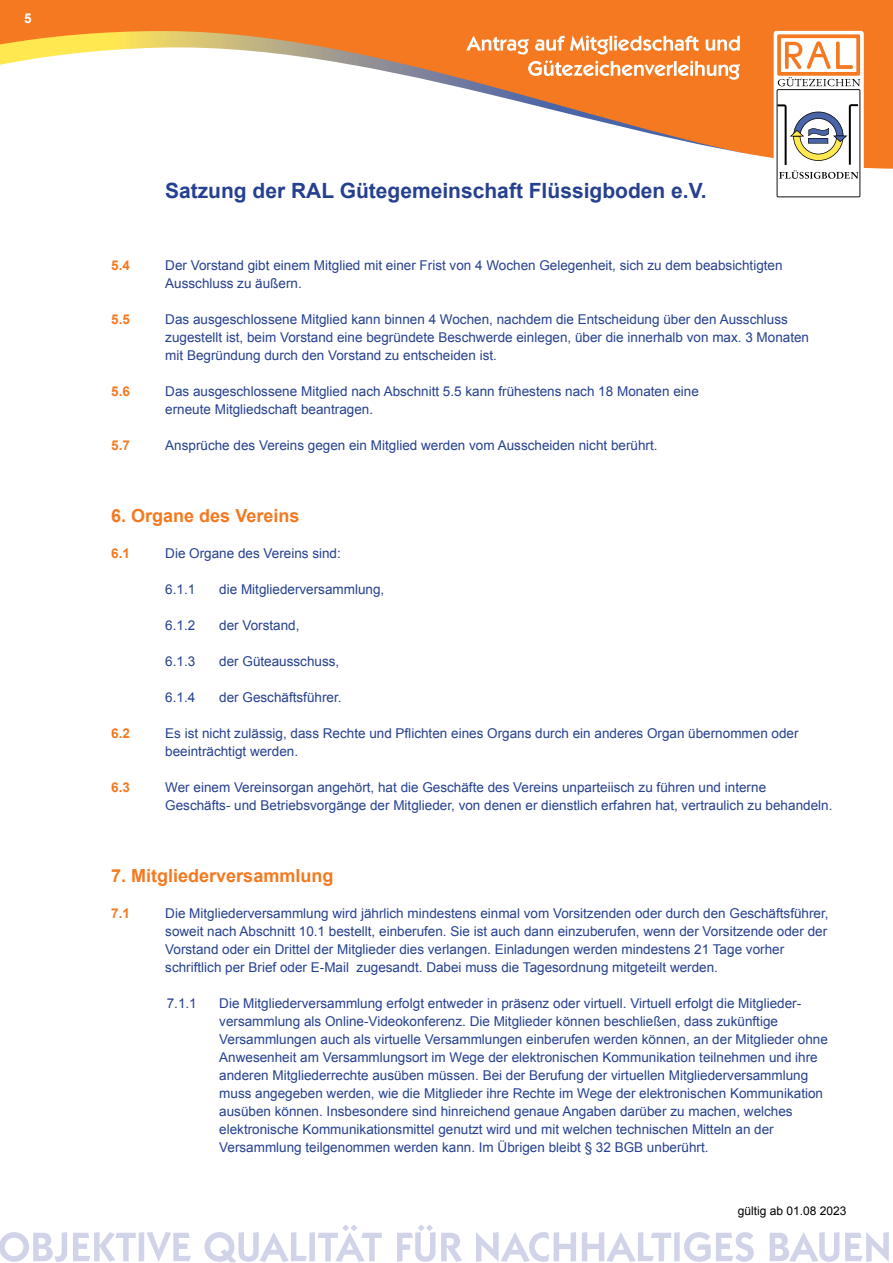
<style>
.page{position:relative;width:893px;height:1263px;background:#fff}
.page>*{position:absolute;margin:0;border:0;box-sizing:border-box;transform-origin:0 0}
.t1{font:700 21px "Arial";color:#25408f}
.t2{font:700 18px "Arial";color:#f47920}
.t3{font:13.5px/18px "Arial";color:#25408f}
.t4{font:700 13.5px "Arial";color:#f47920}
.t5{font:700 13.5px "Arial";color:#fff}
.t6{font:12px "Arial";color:#000}
</style>
<div class="page">
<div style="left:0;top:0;width:893px;height:186px;background:#f47920"></div>
<svg style="left:22px;top:31px;width:753px;height:10px"></svg>
<svg style="left:0;top:41px;width:893px;height:145px;fill:#fff"></svg>
<svg style="left:774px;top:31px;width:90px;height:170px;fill:#fff"></svg>
<svg style="left:777px;top:34px;width:83px;height:163px;background:#e0d3c8"></svg>
<svg style="left:466px;top:35px;width:274px;height:45px"></svg>
<svg style="left:0;top:1232px;width:67px;height:30px"></svg>
<svg style="left:73px;top:1232px;width:118px;height:30px"></svg>
<svg style="left:204px;top:1224px;width:178px;height:38px"></svg>
<svg style="left:397px;top:1224px;width:38px;height:38px"></svg>
<svg style="left:441px;top:1233px;width:21px;height:29px"></svg>
<svg style="left:476px;top:1232px;width:100px;height:30px"></svg>
<svg style="left:582px;top:1232px;width:172px;height:30px"></svg>
<svg style="left:770px;top:1232px;width:69px;height:30px"></svg>
<svg style="left:845px;top:1232px;width:44px;height:30px"></svg>
<p class="t5" style="left:24px;top:10px;width:9px">5</p>
<h1 class="t1" style="left:165px;top:177px;width:543px">Satzung der RAL Gütegemeinschaft Flüssigboden e.V.</h1>
<p class="t4" style="left:111px;top:256px;width:20px">5.4</p>
<p class="t3" style="left:165px;top:256px;width:619px">Der Vorstand gibt einem Mitglied mit einer Frist von 4 Wochen Gelegenheit, sich zu dem beabsichtigten<br>Ausschluss zu äußern.</p>
<p class="t4" style="left:111px;top:310px;width:20px">5.5</p>
<p class="t3" style="left:165px;top:310px;width:645px">Das ausgeschlossene Mitglied kann binnen 4 Wochen, nachdem die Entscheidung über den Ausschluss zugestellt ist, beim Vorstand eine begründete Beschwerde einlegen, über die innerhalb von max. 3 Monaten mit Begründung durch den Vorstand zu entscheiden ist.</p>
<p class="t4" style="left:111px;top:382px;width:20px">5.6</p>
<p class="t3" style="left:165px;top:382px;width:535px">Das ausgeschlossene Mitglied nach Abschnitt 5.5 kann frühestens nach 18 Monaten eine erneute Mitgliedschaft beantragen.</p>
<p class="t4" style="left:111px;top:436px;width:20px">5.7</p>
<p class="t3" style="left:165px;top:436px;width:494px">Ansprüche des Vereins gegen ein Mitglied werden vom Ausscheiden nicht berührt.</p>
<h2 class="t2" style="left:111px;top:504px;width:190px">6. Organe des Vereins</h2>
<p class="t4" style="left:111px;top:544px;width:20px">6.1</p>
<p class="t3" style="left:165px;top:544px;width:177px">Die Organe des Vereins sind:</p>
<p class="t3" style="left:165px;top:580px;width:32px">6.1.1</p>
<p class="t3" style="left:219px;top:580px;width:167px">die Mitgliederversammlung,</p>
<p class="t3" style="left:165px;top:616px;width:32px">6.1.2</p>
<p class="t3" style="left:219px;top:616px;width:82px">der Vorstand,</p>
<p class="t3" style="left:165px;top:652px;width:32px">6.1.3</p>
<p class="t3" style="left:219px;top:652px;width:122px">der Güteausschuss,</p>
<p class="t3" style="left:165px;top:688px;width:32px">6.1.4</p>
<p class="t3" style="left:219px;top:688px;width:124px">der Geschäftsführer.</p>
<p class="t4" style="left:111px;top:724px;width:20px">6.2</p>
<p class="t3" style="left:165px;top:724px;width:635px">Es ist nicht zulässig, dass Rechte und Pflichten eines Organs durch ein anderes Organ übernommen oder beeinträchtigt werden.</p>
<p class="t4" style="left:111px;top:778px;width:20px">6.3</p>
<p class="t3" style="left:165px;top:778px;width:669px">Wer einem Vereinsorgan angehört, hat die Geschäfte des Vereins unparteiisch zu führen und interne<br>Geschäfts- und Betriebsvorgänge der Mitglieder, von denen er dienstlich erfahren hat, vertraulich zu behandeln.</p>
<h2 class="t2" style="left:111px;top:864px;width:224px">7. Mitgliederversammlung</h2>
<p class="t4" style="left:111px;top:904px;width:20px">7.1</p>
<p class="t3" style="left:165px;top:904px;width:665px">Die Mitgliederversammlung wird jährlich mindestens einmal vom Vorsitzenden oder durch den Geschäftsführer, soweit nach Abschnitt 10.1 bestellt, einberufen. Sie ist auch dann einzuberufen, wenn der Vorsitzende oder der Vorstand oder ein Drittel der Mitglieder dies verlangen. Einladungen werden mindestens 21 Tage vorher schriftlich per Brief oder E-Mail zugesandt. Dabei muss die Tagesordnung mitgeteilt werden.</p>
<p class="t3" style="left:167px;top:994px;width:32px">7.1.1</p>
<p class="t3" style="left:219px;top:994px;width:610px">Die Mitgliederversammlung erfolgt entweder in präsenz oder virtuell. Virtuell erfolgt die Mitglieder&shy;versammlung als Online-Videokonferenz. Die Mitglieder können beschließen, dass zukünftige Versammlungen auch als virtuelle Versammlungen einberufen werden können, an der Mitglieder ohne Anwesenheit am Versammlungsort im Wege der elektronischen Kommunikation teilnehmen und ihre anderen Mitgliederrechte ausüben müssen. Bei der Berufung der virtuellen Mitgliederversammlung muss angegeben werden, wie die Mitglieder ihre Rechte im Wege der elektronischen Kommunikation ausüben können. Insbesondere sind hinreichend genaue Angaben darüber zu machen, welches elektronische Kommunikationsmittel genutzt wird und mit welchen technischen Mitteln an der Versammlung teilgenommen werden kann. Im Übrigen bleibt § 32 BGB unberührt.</p>
<p class="t6" style="left:738px;top:1203px;width:110px">gültig ab 01.08 2023</p>
</div>
